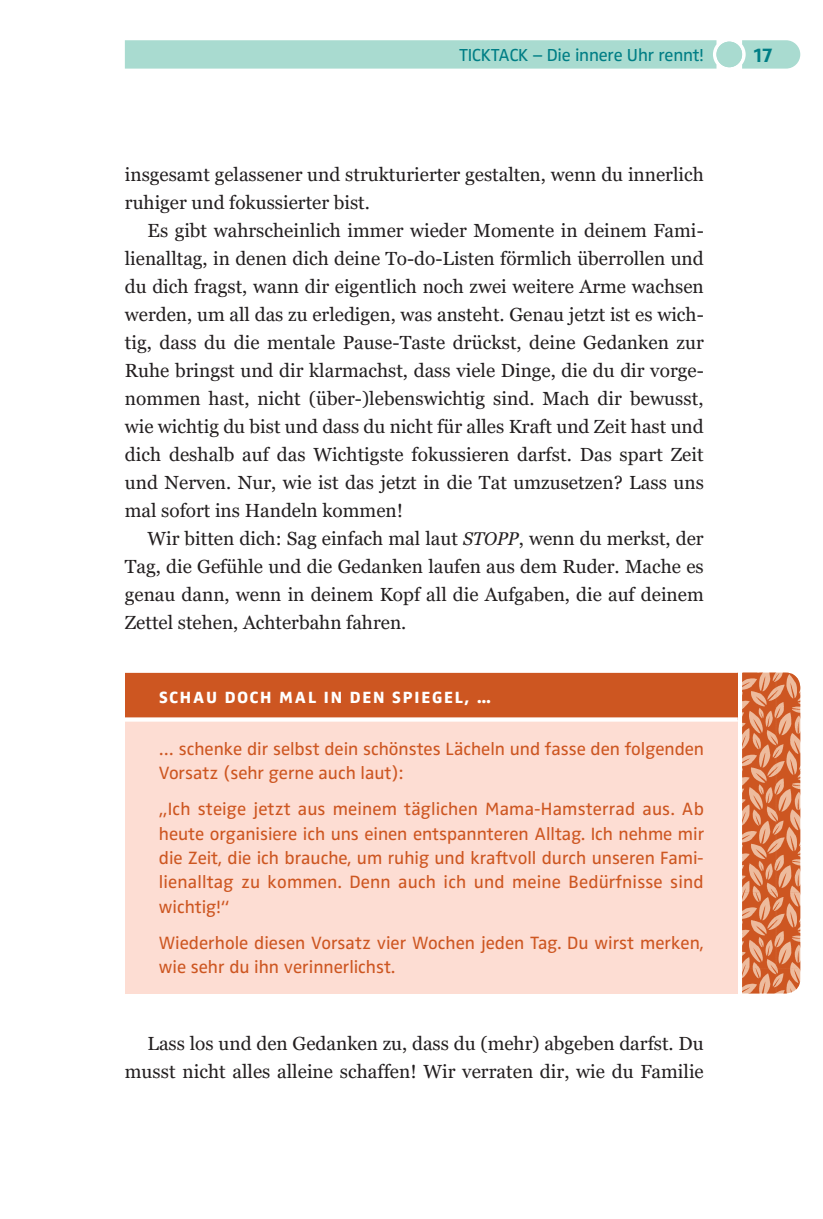
<style>
.page{position:relative;width:823px;height:1219px;background:#fff}
.page>*{position:absolute;margin:0;border:0;box-sizing:border-box;transform-origin:0 0}
.t1{font:700 20.8px "Zwo Pro";color:#007e85}
.Grundtext{font:19px/28px "Georgia Pro";color:#231f20;text-align:justify}
.Kasten_Anfasser{font:18.4px/24.4px "Zwo Pro";color:#cd5621}
.t2{font:18px "Zwo Pro";letter-spacing:-.01em;color:#007e85}
.Kasten_Anfasser_Ü{font:800 16.8px "Zwo Pro";letter-spacing:.11em;color:#fff}
.s1{font-style:italic;font-size:18.4px}
</style>
<div class="page">
<div style="left:125px;top:672px;width:612px;height:47px;background:#cd5621"></div>
<div style="left:125px;top:719px;width:612px;height:274px;background:#fdddd3"></div>
<hr style="left:125px;top:671px;width:612px;height:2px;background:#fff">
<div style="left:125px;top:717px;width:612px;height:5px;background:#fff"></div>
<img style="left:742px;top:673px;width:57px;height:320px">
<svg style="left:125px;top:40px;width:674px;height:29px;background:#acdcd1"></svg>
<div style="left:716px;top:42px;width:25px;height:25px;background:#a9dbd0;border-radius:50%"></div>
<p class="t2" style="left:459px;top:44px;width:246px">TICKTACK – Die innere Uhr rennt!</p>
<p class="t1" style="left:753px;top:42px;width:21px">17</p>
<p class="Grundtext" style="left:125px;top:162px;width:580px">insgesamt gelassener und strukturierter gestalten, wenn du innerlich ruhiger und fokussierter bist.</p>
<p class="Grundtext" style="left:125px;top:218px;width:580px;text-indent:23px">Es gibt wahrscheinlich immer wieder Momente in deinem Fami&shy;lienalltag, in denen dich deine To-do-Listen förmlich überrollen und du dich fragst, wann dir eigentlich noch zwei weitere Arme wachsen werden, um all das zu erledigen, was ansteht. Genau jetzt ist es wich&shy;tig, dass du die mentale Pause-Taste drückst, deine Gedanken zur Ruhe bringst und dir klarmachst, dass viele Dinge, die du dir vorge&shy;nommen hast, nicht (über-)lebenswichtig sind. Mach dir bewusst, wie wichtig du bist und dass du nicht für alles Kraft und Zeit hast und dich deshalb auf das Wichtigste fokussieren darfst. Das spart Zeit und Nerven. Nur, wie ist das jetzt in die Tat umzusetzen? Lass uns mal sofort ins Handeln kommen!</p>
<p class="Grundtext" style="left:125px;top:526px;width:580px;text-indent:23px">Wir bitten dich: Sag einfach mal laut <span class="s1">STOPP</span>, wenn du merkst, der Tag, die Gefühle und die Gedanken laufen aus dem Ruder. Mache es genau dann, wenn in deinem Kopf all die Aufgaben, die auf deinem Zettel stehen, Achterbahn fahren.</p>
<p class="Kasten_Anfasser_Ü" style="left:159px;top:687px;width:333px">SCHAU DOCH MAL IN DEN SPIEGEL, …</p>
<p class="Kasten_Anfasser" style="left:159px;top:737px;width:546px">… schenke dir selbst dein schönstes Lächeln und fasse den folgenden<br>Vorsatz (sehr gerne auch laut):</p>
<p class="Kasten_Anfasser" style="left:159px;top:797px;width:546px;text-align:justify">„Ich steige jetzt aus meinem täglichen Mama-Hamsterrad aus. Ab heute organisiere ich uns einen entspannteren Alltag. Ich nehme mir die Zeit, die ich brauche, um ruhig und kraftvoll durch unseren Fami&shy;lienalltag zu kommen. Denn auch ich und meine Bedürfnisse sind wichtig!“</p>
<p class="Kasten_Anfasser" style="left:159px;top:931px;width:546px">Wiederhole diesen Vorsatz vier Wochen jeden Tag. Du wirst merken, wie sehr du ihn verinnerlichst.</p>
<p class="Grundtext" style="left:125px;top:1030px;width:580px;text-align:right">Lass los und den Gedanken zu, dass du (mehr) abgeben darfst. Du musst nicht alles alleine schaffen! Wir verraten dir, wie du Familie</p>
</div>
